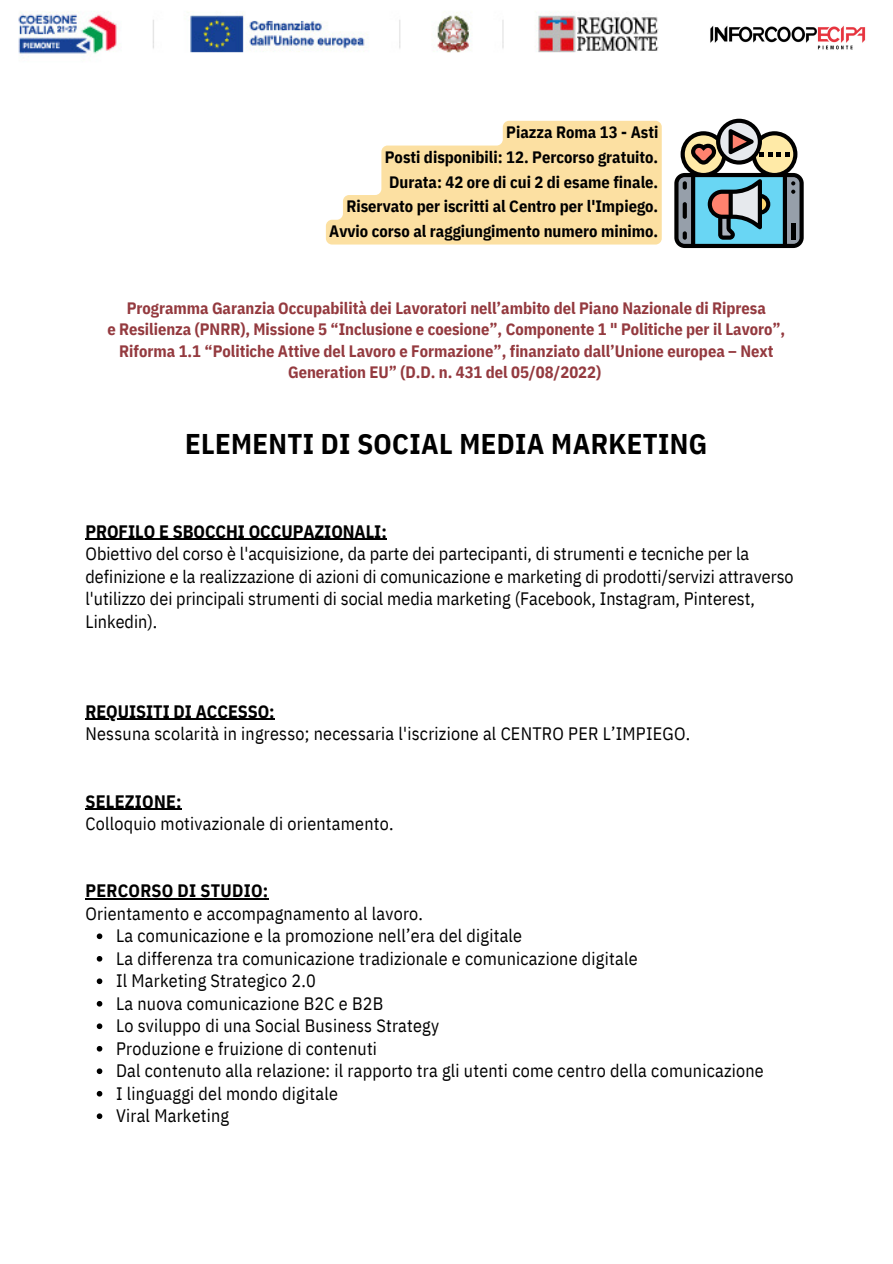
<style>
.page{position:relative;width:893px;height:1264px;background:#fff}
.page>*{position:absolute;margin:0;border:0;box-sizing:border-box;transform-origin:0 0}
.t1{font:700 28.5px "IBM Plex Sans Cond";letter-spacing:.015em;color:#000}
.t2{font:18px/22.5px "IBM Plex Sans Cond";letter-spacing:.015em;color:#000}
.t3{font:700 18px "IBM Plex Sans Cond";color:#000}
.t4{font:700 16.5px/21.3px "IBM Plex Sans Cond";color:#943a3f;text-align:center}
.t5{font:700 16.5px "IBM Plex Sans Cond";color:#000}
</style>
<div class="page">
<img style="left:18px;top:11px;width:641px;height:43px">
<img style="left:710px;top:25px;width:156px;height:25px">
<svg style="left:674px;top:119px;width:129px;height:129px;background:#809394"></svg>
<svg style="left:97px;top:933px;width:5px;height:6px"></svg>
<svg style="left:97px;top:956px;width:5px;height:5px"></svg>
<svg style="left:97px;top:978px;width:5px;height:6px"></svg>
<svg style="left:97px;top:1001px;width:5px;height:5px"></svg>
<svg style="left:97px;top:1023px;width:5px;height:6px"></svg>
<svg style="left:97px;top:1045px;width:5px;height:6px"></svg>
<svg style="left:97px;top:1068px;width:5px;height:6px"></svg>
<svg style="left:97px;top:1090px;width:5px;height:6px"></svg>
<svg style="left:97px;top:1113px;width:5px;height:5px"></svg>
<hr style="left:85px;top:538px;width:302px;height:2px;background:#000">
<hr style="left:85px;top:718px;width:184px;height:1px;background:#000">
<hr style="left:85px;top:808px;width:97px;height:1px;background:#000">
<hr style="left:85px;top:898px;width:183px;height:1px;background:#000">
<svg style="left:326px;top:121px;width:335px;height:123px"></svg>
<p class="t5" style="left:506px;top:121px;width:154px">Piazza Roma 13 - Asti</p>
<p class="t5" style="left:385px;top:146px;width:275px">Posti disponibili: 12. Percorso gratuito.</p>
<p class="t5" style="left:389px;top:171px;width:271px">Durata: 42 ore di cui 2 di esame finale.</p>
<p class="t5" style="left:346px;top:195px;width:313px">Riservato per iscritti al Centro per l'Impiego.</p>
<p class="t5" style="left:329px;top:220px;width:330px">Avvio corso al raggiungimento numero minimo.</p>
<p class="t4" style="left:127px;top:297px;width:640px">Programma Garanzia Occupabilità dei Lavoratori nell’ambito del Piano Nazionale di Ripresa</p>
<p class="t4" style="left:107px;top:318px;width:679px">e Resilienza (PNRR), Missione 5 “Inclusione e coesione”, Componente 1 " Politiche per il Lavoro”,<br>Riforma 1.1 “Politiche Attive del Lavoro e Formazione”, finanziato dall’Unione europea – Next<br>Generation EU” (D.D. n. 431 del 05/08/2022)</p>
<p class="t1" style="left:185px;top:425px;width:523px">ELEMENTI DI SOCIAL MEDIA MARKETING</p>
<p class="t3" style="left:85px;top:519px;width:303px">PROFILO E SBOCCHI OCCUPAZIONALI:</p>
<p class="t2" style="left:85px;top:542px;width:709px">Obiettivo del corso è l'acquisizione, da parte dei partecipanti, di strumenti e tecniche per la definizione e la realizzazione di azioni di comunicazione e marketing di prodotti/servizi attraverso l'utilizzo dei principali strumenti di social media marketing (Facebook, Instagram, Pinterest, Linkedin).</p>
<p class="t3" style="left:85px;top:699px;width:191px">REQUISITI DI ACCESSO:</p>
<p class="t2" style="left:85px;top:722px;width:606px">Nessuna scolarità in ingresso; necessaria l'iscrizione al CENTRO PER L’IMPIEGO.</p>
<p class="t3" style="left:85px;top:789px;width:98px">SELEZIONE:</p>
<p class="t2" style="left:85px;top:812px;width:309px">Colloquio motivazionale di orientamento.</p>
<p class="t3" style="left:85px;top:879px;width:184px">PERCORSO DI STUDIO:</p>
<p class="t2" style="left:85px;top:902px;width:339px">Orientamento e accompagnamento al lavoro.</p>
<p class="t2" style="left:116px;top:924px;width:407px">La comunicazione e la promozione nell’era del digitale</p>
<p class="t2" style="left:116px;top:946px;width:523px">La differenza tra comunicazione tradizionale e comunicazione digitale</p>
<p class="t2" style="left:116px;top:969px;width:201px">Il Marketing Strategico 2.0</p>
<p class="t2" style="left:116px;top:991px;width:269px">La nuova comunicazione B2C e B2B</p>
<p class="t2" style="left:116px;top:1014px;width:324px">Lo sviluppo di una Social Business Strategy</p>
<p class="t2" style="left:116px;top:1036px;width:262px">Produzione e fruizione di contenuti</p>
<p class="t2" style="left:116px;top:1059px;width:649px">Dal contenuto alla relazione: il rapporto tra gli utenti come centro della comunicazione</p>
<p class="t2" style="left:116px;top:1081px;width:223px">I linguaggi del mondo digitale</p>
<p class="t2" style="left:116px;top:1104px;width:115px">Viral Marketing</p>
</div>
